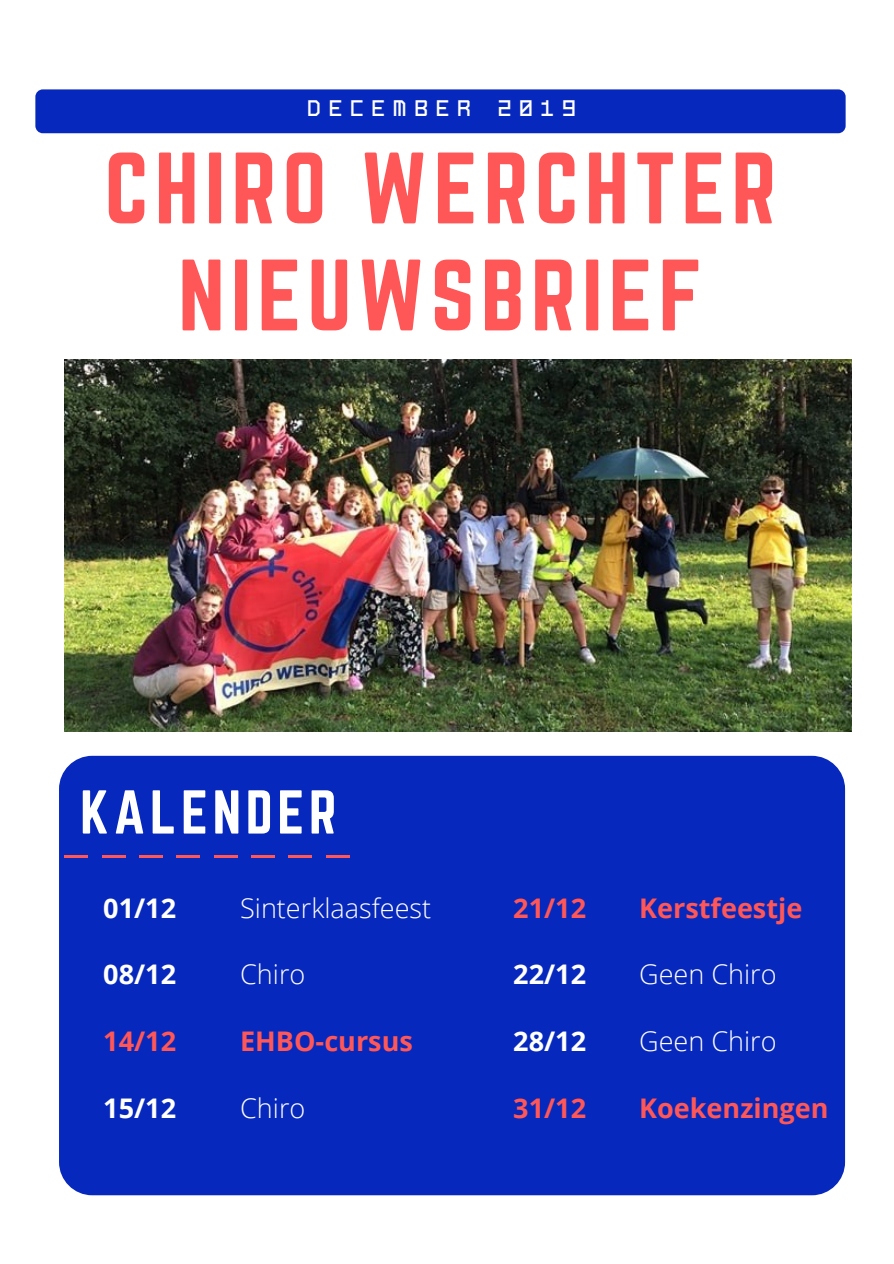
<style>
.page{position:relative;width:894px;height:1264px;background:#fff}
.page>*{position:absolute;margin:0;border:0;box-sizing:border-box;transform-origin:0 0}
.t1{font:88.5px/106.9px "Norwester";letter-spacing:.065em;color:#ff5757;text-align:center}
.t2{font:300 55.65px "Open Sans";color:#ff5757}
.t3{font:54px "Norwester";letter-spacing:.085em;color:#fff}
.t4{font:700 27px "Open Sans";color:#ff5757}
.t5{font:300 27px "Open Sans";color:#fff}
.t6{font:700 27px "Open Sans";color:#fff}
.t7{font:27px "Bandal";letter-spacing:.29em;color:#fff}
</style>
<div class="page">
<div style="left:35px;top:89px;width:810px;height:44px;background:#0728bd;border-radius:7px"></div>
<img style="left:65px;top:359px;width:786px;height:372px">
<div style="left:59px;top:755px;width:785px;height:440px;background:#0728bd;border-radius:33px"></div>
<p class="t7" style="left:306px;top:95px;width:270px">DECEMBER 2019</p>
<h1 class="t1" style="left:104px;top:139px;width:673px">CHIRO WERCHTER<br>NIEUWSBRIEF</h1>
<h3 class="t3" style="left:80px;top:786px;width:258px">KALENDER</h3>
<h2 class="t2" style="left:65px;top:791px;width:286px">_ _ _ _ _ _ _ _</h2>
<p class="t6" style="left:103px;top:889px;width:74px">01/12</p>
<p class="t6" style="left:103px;top:955px;width:74px">08/12</p>
<p class="t5" style="left:240px;top:889px;width:192px">Sinterklaasfeest</p>
<p class="t5" style="left:240px;top:955px;width:67px">Chiro</p>
<p class="t4" style="left:513px;top:889px;width:74px">21/12</p>
<p class="t6" style="left:513px;top:955px;width:74px">22/12</p>
<p class="t4" style="left:639px;top:889px;width:164px">Kerstfeestje</p>
<p class="t5" style="left:639px;top:955px;width:139px">Geen Chiro</p>
<p class="t4" style="left:103px;top:1022px;width:74px">14/12</p>
<p class="t4" style="left:240px;top:1022px;width:174px">EHBO-cursus</p>
<p class="t6" style="left:513px;top:1022px;width:74px">28/12</p>
<p class="t5" style="left:639px;top:1022px;width:139px">Geen Chiro</p>
<p class="t6" style="left:103px;top:1088px;width:74px">15/12</p>
<p class="t5" style="left:240px;top:1088px;width:67px">Chiro</p>
<p class="t4" style="left:513px;top:1088px;width:74px">31/12</p>
<p class="t4" style="left:639px;top:1088px;width:191px">Koekenzingen</p>
</div>
